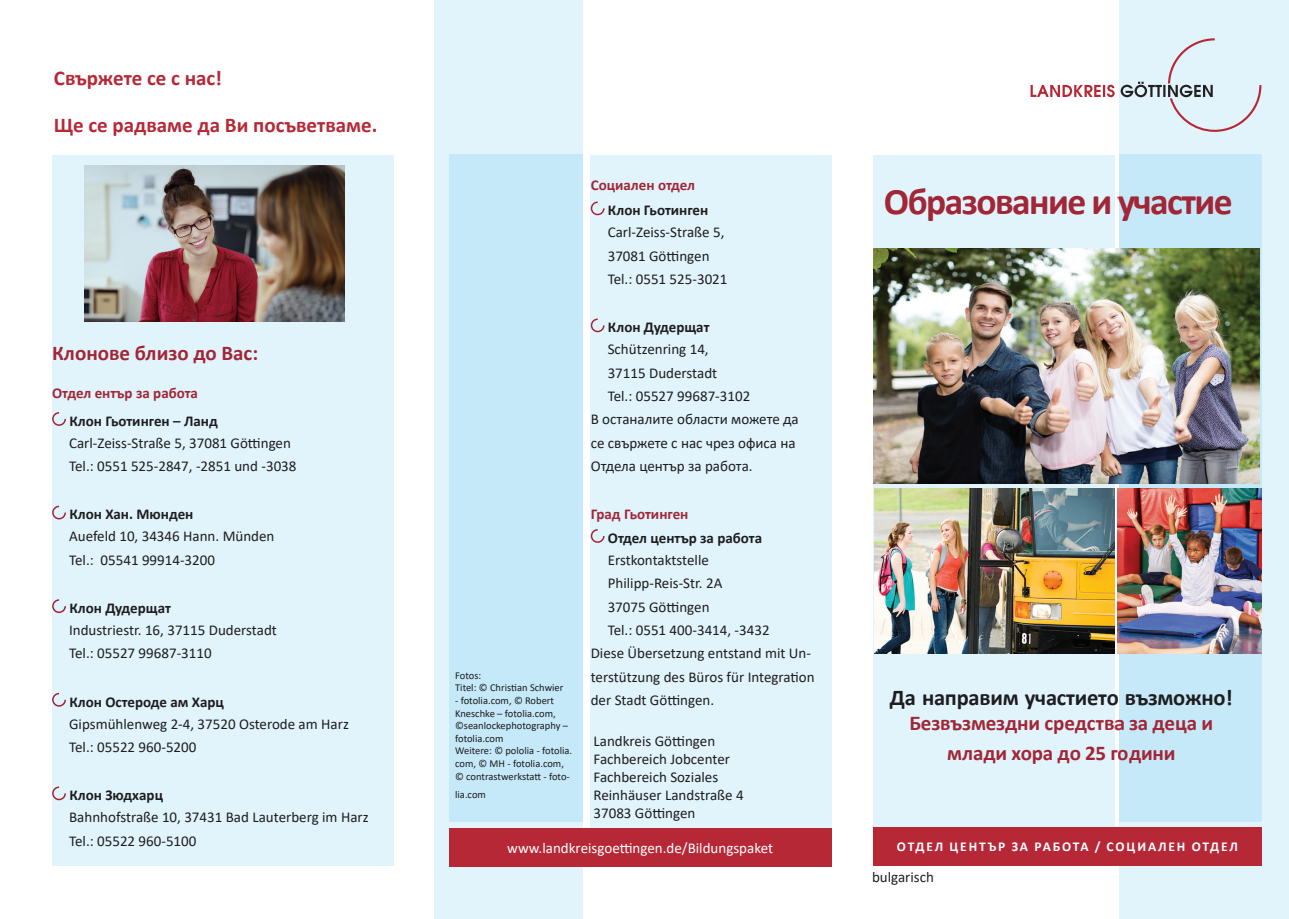
<style>
.page{position:relative;width:1289px;height:919px;background:#fff}
.page>*{position:absolute;margin:0;border:0;box-sizing:border-box;transform-origin:0 0}
.t1{font:700 37.5px "Calibri";letter-spacing:-.04em;color:#b72837}
.t2{font:700 22.5px "Calibri";letter-spacing:-.01em;color:#231f20}
.t3{font:700 21px/29.4px "Calibri";color:#b72837;text-align:center}
.t4{font:15px/23.4px "Calibri";color:#231f20}
.t5{font:700 15px "Calibri";color:#231f20}
.t6{font:700 15px "Calibri";color:#b72837}
.t7{font:15px "Calibri";color:#fff}
.t8{font:700 13.5px "Calibri";letter-spacing:.14em;color:#fff}
.t9{font:10.5px/12.6px "Calibri";color:#231f20}
</style>
<div class="page">
<div style="left:1118px;top:0;width:170px;height:918px;background:#e1f4fc"></div>
<svg style="left:1030px;top:85px;width:84px;height:12px"></svg>
<svg style="left:1120px;top:38px;width:141px;height:94px"></svg>
<div style="left:873px;top:155px;width:241px;height:710px;background:#e1f4fc"></div>
<div style="left:1118px;top:155px;width:143px;height:667px;background:#c6e9f9"></div>
<img style="left:874px;top:488px;width:240px;height:165px">
<img style="left:873px;top:248px;width:386px;height:236px">
<img style="left:1117px;top:488px;width:144px;height:165px">
<div style="left:434px;top:0;width:148px;height:918px;background:#e1f4fc"></div>
<svg style="left:52px;top:155px;width:341px;height:710px;fill:#e1f4fc"></svg>
<div style="left:449px;top:155px;width:133px;height:667px;background:#c6e9f9"></div>
<div style="left:590px;top:155px;width:241px;height:710px;background:#e1f4fc"></div>
<div style="left:873px;top:826px;width:388px;height:39px;background:#b72837"></div>
<div style="left:449px;top:827px;width:382px;height:39px;background:#b72837"></div>
<h3 class="t3" style="left:54px;top:63px;width:170px">Свържете се с нас!</h3>
<h3 class="t3" style="left:54px;top:110px;width:325px">Ще се радваме да Ви посъветваме.</h3>
<h3 class="t3" style="left:52px;top:338px;width:207px">Клонове близо до Вас:</h3>
<p class="t6" style="left:52px;top:383px;width:147px">Отдел ентър за работа</p>
<p class="t5" style="left:69px;top:410px;width:150px">Клон Гьотинген – Ланд</p>
<p class="t4" style="left:69px;top:430px;width:229px">Carl-Zeiss-Straße 5, 37081 Göttingen<br>Tel.: 0551 525-2847, -2851 und -3038</p>
<p class="t5" style="left:69px;top:504px;width:126px">Клон Хан. Мюнден</p>
<p class="t4" style="left:69px;top:524px;width:207px">Auefeld 10, 34346 Hann. Münden<br>Tel.: 05541 99914-3200</p>
<p class="t5" style="left:69px;top:597px;width:103px">Клон Дудерщат</p>
<p class="t4" style="left:69px;top:618px;width:209px">Industriestr. 16, 37115 Duderstadt<br>Tel.: 05527 99687-3110</p>
<p class="t5" style="left:69px;top:691px;width:156px">Клон Остероде ам Харц</p>
<p class="t4" style="left:69px;top:711px;width:281px">Gipsmühlenweg 2-4, 37520 Osterode am Harz<br>Tel.: 05522 960-5200</p>
<p class="t5" style="left:69px;top:784px;width:95px">Клон Зюдхарц</p>
<p class="t4" style="left:69px;top:805px;width:301px">Bahnhofstraße 10, 37431 Bad Lauterberg im Harz<br>Tel.: 05522 960-5100</p>
<p class="t9" style="left:455px;top:668px;width:110px">Fotos:<br>Titel: © Christian Schwier</p>
<p class="t9" style="left:455px;top:693px;width:119px">- fotolia.com, © Robert<br>Kneschke – fotolia.com, ©seanlockephotography – fotolia.com<br>Weitere: © pololia - fotolia. com, © MH - fotolia.com, © contrastwerkstatt - foto-</p>
<p class="t9" style="left:455px;top:787px;width:32px">lia.com</p>
<p class="t6" style="left:590px;top:175px;width:106px">Социален отдел</p>
<p class="t5" style="left:608px;top:200px;width:102px">Клон Гьотинген</p>
<p class="t4" style="left:607px;top:220px;width:121px">Carl-Zeiss-Straße 5,<br>37081 Göttingen<br>Tel.: 0551 525-3021</p>
<p class="t5" style="left:608px;top:316px;width:103px">Клон Дудерщат</p>
<p class="t4" style="left:607px;top:337px;width:102px">Schützenring 14,</p>
<p class="t4" style="left:607px;top:360px;width:111px">37115 Duderstadt</p>
<p class="t4" style="left:607px;top:384px;width:144px">Tel.: 05527 99687-3102</p>
<p class="t4" style="left:590px;top:407px;width:209px">В останалите области можете да</p>
<p class="t4" style="left:590px;top:430px;width:206px">се свържете с нас чрез офиса на</p>
<p class="t4" style="left:590px;top:454px;width:163px">Отдела център за работа.</p>
<p class="t6" style="left:590px;top:504px;width:99px">Град Гьотинген</p>
<p class="t5" style="left:608px;top:527px;width:156px">Отдел център за работа</p>
<p class="t4" style="left:607px;top:547px;width:103px">Erstkontaktstelle</p>
<p class="t4" style="left:607px;top:571px;width:116px">Philipp-Reis-Str. 2A</p>
<p class="t4" style="left:607px;top:594px;width:103px">37075 Göttingen</p>
<p class="t4" style="left:607px;top:618px;width:163px">Tel.: 0551 400-3414, -3432</p>
<p class="t4" style="left:590px;top:641px;width:222px">Diese Übersetzung entstand mit Un-</p>
<p class="t4" style="left:590px;top:664px;width:225px">terstützung des Büros für Integration</p>
<p class="t4" style="left:590px;top:688px;width:125px">der Stadt Göttingen.</p>
<p class="t4" style="left:593px;top:731px;width:152px;line-height:18px">Landkreis Göttingen<br>Fachbereich Jobcenter<br>Fachbereich Soziales<br>Reinhäuser Landstraße 4<br>37083 Göttingen</p>
<h1 class="t1" style="left:883px;top:174px;width:350px">Образование и участие</h1>
<h2 class="t2" style="left:889px;top:681px;width:344px">Да направим участието възможно!</h2>
<h3 class="t3" style="left:909px;top:708px;width:305px">Безвъзмездни средства за деца и млади хора до 25 години</h3>
<p class="t7" style="left:507px;top:837px;width:267px">www.landkreisgoettingen.de/Bildungspaket</p>
<p class="t8" style="left:897px;top:837px;width:341px">Отдел център за работа / Социален отдел</p>
<p class="t4" style="left:872px;top:864px;width:63px">bulgarisch</p>
</div>
